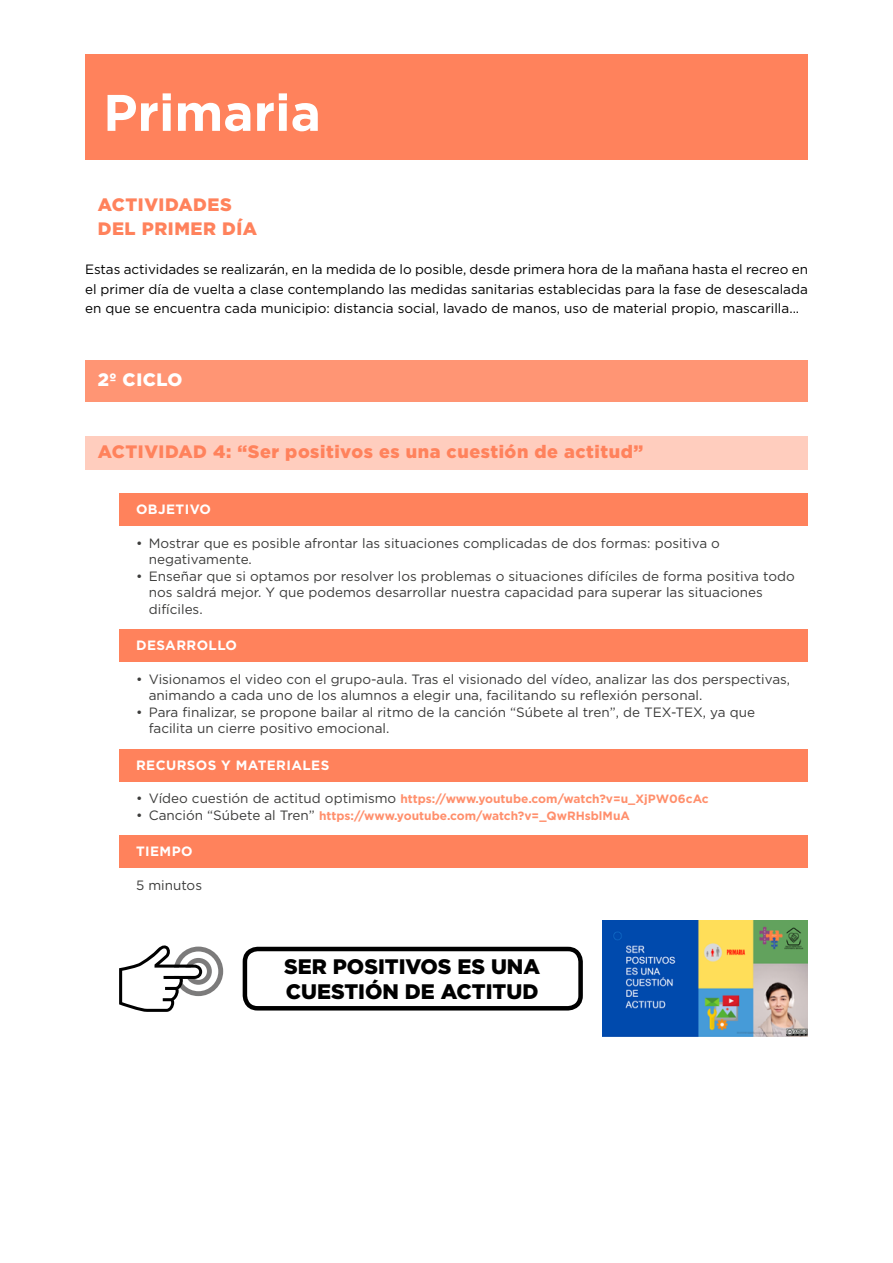
<style>
.page{position:relative;width:893px;height:1263px;background:#fff}
.page>*{position:absolute;margin:0;border:0;box-sizing:border-box;transform-origin:0 0}
.t1{font:700 51.3px "Gotham";color:#fff}
.t2{font:900 21px/25.2px "Gotham";color:#000}
.t3{font:900 18px/24px "Gotham";letter-spacing:.03em;color:#ff825c}
.t4{font:900 18px "Gotham";letter-spacing:.03em;color:#fff}
.t5{font:13.5px/16.5px "Gotham";color:#3c3c3b}
.t6{font:13.5px/19.5px "Gotham";color:#000;text-align:justify}
.t7{font:700 13.5px "Gotham";letter-spacing:.03em;color:#fff}
.t8{font:700 12px "Gotham";color:#ff8f6c}
.s1{font-weight:400;font-size:13.5px;color:#3c3c3b}
</style>
<div class="page">
<div style="left:85px;top:360px;width:723px;height:41px;background:#ff9574"></div>
<div style="left:85px;top:437px;width:723px;height:33px;background:#ffcdbe"></div>
<div style="left:119px;top:493px;width:689px;height:33px;background:#ff825c"></div>
<div style="left:119px;top:629px;width:689px;height:33px;background:#ff825c"></div>
<div style="left:119px;top:749px;width:689px;height:32px;background:#ff825c"></div>
<div style="left:119px;top:835px;width:689px;height:33px;background:#ff825c"></div>
<div style="left:85px;top:54px;width:723px;height:106px;background:#ff825c"></div>
<div style="left:243px;top:947px;width:340px;height:63px;border:4px solid #000;border-radius:13px"></div>
<svg style="left:176px;top:949px;width:45px;height:45px"></svg>
<div style="left:174px;top:946px;width:49px;height:50px;border:5px solid #7c7b7b;border-radius:50%"></div>
<svg style="left:187px;top:960px;width:22px;height:22px"></svg>
<div style="left:185px;top:958px;width:27px;height:27px;border:5px solid #7c7b7b;border-radius:50%"></div>
<svg style="left:119px;top:945px;width:83px;height:67px"></svg>
<img style="left:602px;top:921px;width:206px;height:115px">
<h1 class="t1" style="left:103px;top:83px;width:219px">Primaria</h1>
<h3 class="t3" style="left:98px;top:192px;width:161px">ACTIVIDADES<br>DEL PRIMER DÍA</h3>
<p class="t6" style="left:85px;top:259px;width:725px">Estas actividades se realizarán, en la medida de lo posible, desde primera hora de la mañana hasta el recreo en el primer día de vuelta a clase contemplando las medidas sanitarias establecidas para la fase de desescalada en que se encuentra cada municipio: distancia social, lavado de manos, uso de material propio, mascarilla...</p>
<h3 class="t4" style="left:98px;top:369px;width:86px">2º CICLO</h3>
<h3 class="t3" style="left:98px;top:439px;width:547px">ACTIVIDAD 4: “Ser positivos es una cuestión de actitud”</h3>
<p class="t7" style="left:136px;top:502px;width:76px">OBJETIVO</p>
<p class="t5" style="left:149px;top:535px;width:573px;text-indent:-13px">• Mostrar que es posible afrontar las situaciones complicadas de dos formas: positiva o negativamente.</p>
<p class="t5" style="left:149px;top:568px;width:647px;text-indent:-13px">• Enseñar que si optamos por resolver los problemas o situaciones difíciles de forma positiva todo nos saldrá mejor. Y que podemos desarrollar nuestra capacidad para superar las situaciones difíciles.</p>
<p class="t7" style="left:136px;top:638px;width:102px">DESARROLLO</p>
<p class="t5" style="left:149px;top:671px;width:643px;text-indent:-13px">• Visionamos el video con el grupo-aula. Tras el visionado del vídeo, analizar las dos perspectivas, animando a cada uno de los alumnos a elegir una, facilitando su reflexión personal.</p>
<p class="t5" style="left:149px;top:704px;width:608px;text-indent:-13px">• Para finalizar, se propone bailar al ritmo de la canción “Súbete al tren”, de TEX-TEX, ya que facilita un cierre positivo emocional.</p>
<p class="t7" style="left:136px;top:757px;width:195px">RECURSOS Y MATERIALES</p>
<p class="t8" style="left:136px;top:792px;width:574px"><span class="s1">• Vídeo cuestión de actitud optimismo</span> https://www.youtube.com/watch?v=u_XjPW06cAc</p>
<p class="t8" style="left:136px;top:809px;width:495px"><span class="s1">• Canción “Súbete al Tren”</span> https://www.youtube.com/watch?v=_QwRHsblMuA</p>
<p class="t7" style="left:136px;top:844px;width:58px">TIEMPO</p>
<p class="t5" style="left:136px;top:877px;width:68px">5 minutos</p>
<h2 class="t2" style="left:284px;top:953px;width:257px">SER POSITIVOS ES UNA<br>CUESTIÓN DE ACTITUD</h2>
</div>
